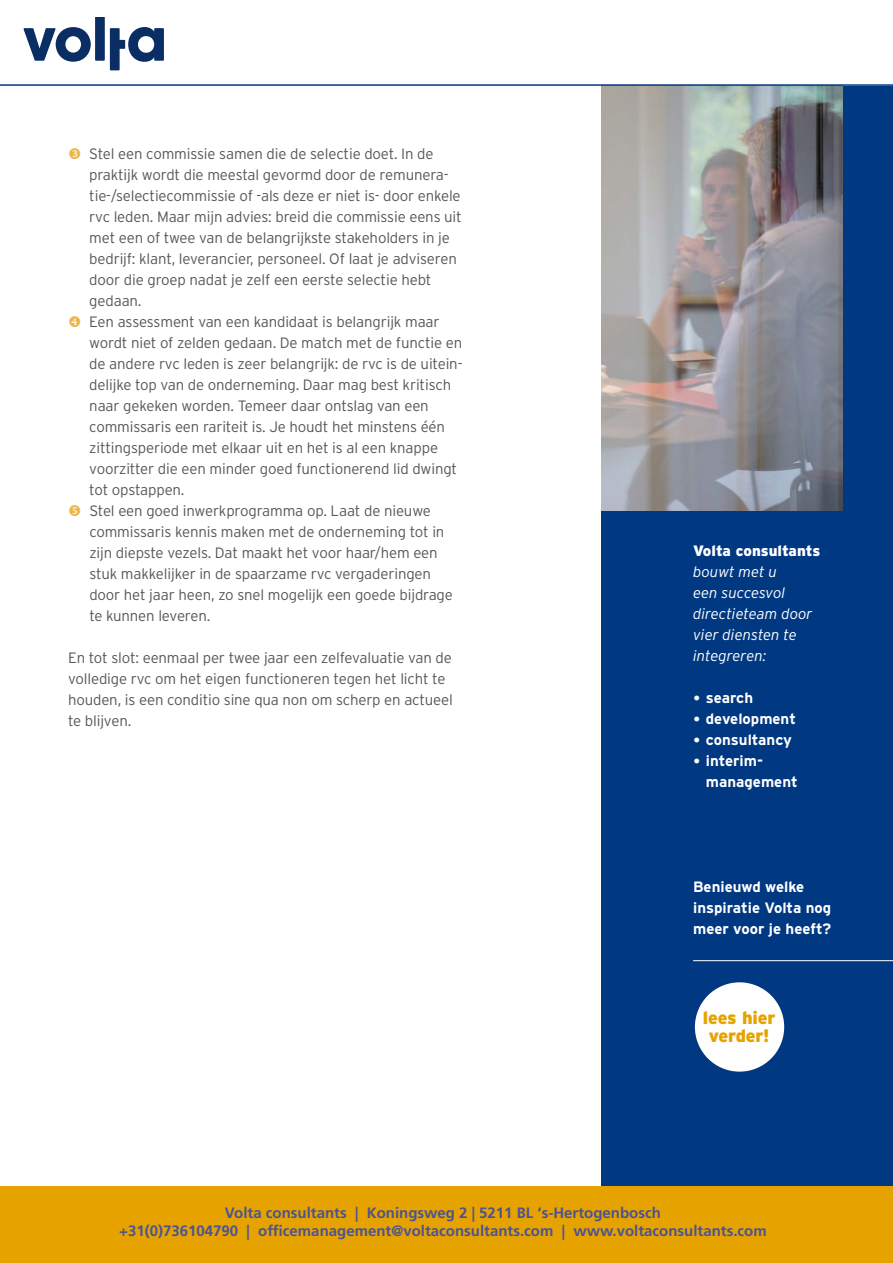
<style>
.page{position:relative;width:893px;height:1263px;background:#fff}
.page>*{position:absolute;margin:0;border:0;box-sizing:border-box;transform-origin:0 0}
.t1{font:900 18px/18px "Interstate";letter-spacing:-.01em;color:#e6a300;text-align:center}
.t2{font:300 15px/21px "Interstate";letter-spacing:-.01em;color:#58585a}
.t3{font:700 15px/18px "Frutiger LT Std";color:#4b5394;text-align:center}
.t4{font:700 15px/21px "Interstate";color:#fff}
.t5{font:italic 300 15px/21px "Interstate";color:#fff}
.t6{font:900 15px "Interstate";color:#fff}
.t7{font:13.8px "Myriad Pro";color:#010000}
.s1{font-family:"DIN Pro"}
</style>
<div class="page">
<div style="left:601px;top:86px;width:292px;height:1100px;background:#003882"></div>
<div style="left:0;top:1186px;width:893px;height:77px;background:#e6a300"></div>
<svg style="left:24px;top:18px;width:140px;height:52px"></svg>
<img style="left:601px;top:86px;width:241px;height:424px">
<hr style="left:0;top:84px;width:893px;height:2px;background:#003882">
<div style="left:695px;top:982px;width:89px;height:89px;background:#fff;border-radius:50%"></div>
<hr style="left:693px;top:960px;width:200px;height:1px;background:#fff">
<p class="t2" style="left:89px;top:143px;width:375px">Stel een commissie samen die de selectie doet. In de praktijk wordt die meestal gevormd door de remunera&shy;tie-/selectiecommissie of -als deze er niet is- door enkele rvc leden. Maar mijn advies: breid die commissie eens uit met een of twee van de belangrijkste stakeholders in je bedrijf: klant, leverancier, personeel. Of laat je adviseren door die groep nadat je zelf een eerste selectie hebt gedaan.<br>Een assessment van een kandidaat is belangrijk maar wordt niet of zelden gedaan. De match met de functie en de andere rvc leden is zeer belangrijk: de rvc is de uitein&shy;delijke top van de onderneming. Daar mag best kritisch naar gekeken worden. Temeer daar ontslag van een commissaris een rariteit is. Je houdt het minstens één zittingsperiode met elkaar uit en het is al een knappe voorzitter die een minder goed functionerend lid dwingt tot opstappen.<br>Stel een goed inwerkprogramma op. Laat de nieuwe commissaris kennis maken met de onderneming tot in zijn diepste vezels. Dat maakt het voor haar/hem een stuk makkelijker in de spaarzame rvc vergaderingen door het jaar heen, zo snel mogelijk een goede bijdrage te kunnen leveren.</p>
<p class="t2" style="left:68px;top:647px;width:386px">En tot slot: eenmaal per twee jaar een zelfevaluatie van de volledige rvc om het eigen functioneren tegen het licht te houden, is een conditio sine qua non om scherp en actueel te blijven.</p>
<p class="t7" style="left:357px;top:146px;width:42px">7406 U</p>
<p class="t7" style="left:357px;top:269px;width:50px">Pantone</p>
<p class="t7" style="left:357px;top:426px;width:79px">Cool Gray 5 U</p>
<p class="t6" style="left:693px;top:542px;width:129px">Volta consultants</p>
<p class="t5" style="left:693px;top:561px;width:121px">bouwt met u<br>een succesvol directieteam door vier diensten te integreren:</p>
<p class="t4" style="left:693px;top:687px;width:61px"><span class="s1">•</span> search</p>
<p class="t4" style="left:693px;top:708px;width:104px"><span class="s1">•</span> development</p>
<p class="t4" style="left:693px;top:729px;width:101px"><span class="s1">•</span> consultancy</p>
<p class="t4" style="left:706px;top:750px;width:93px;text-indent:-13px"><span class="s1">•</span> interim&shy;management</p>
<p class="t4" style="left:693px;top:876px;width:140px">Benieuwd welke inspiratie Volta nog meer voor je heeft?</p>
<p class="t1" style="left:703px;top:1008px;width:74px">lees hier verder!</p>
<p class="t3" style="left:119px;top:1204px;width:649px">Volta consultants | Koningsweg 2 | 5211 BL ‘s-Hertogenbosch<br>+31(0)736104790 | officemanagement@voltaconsultants.com | www.voltaconsultants.com</p>
</div>
